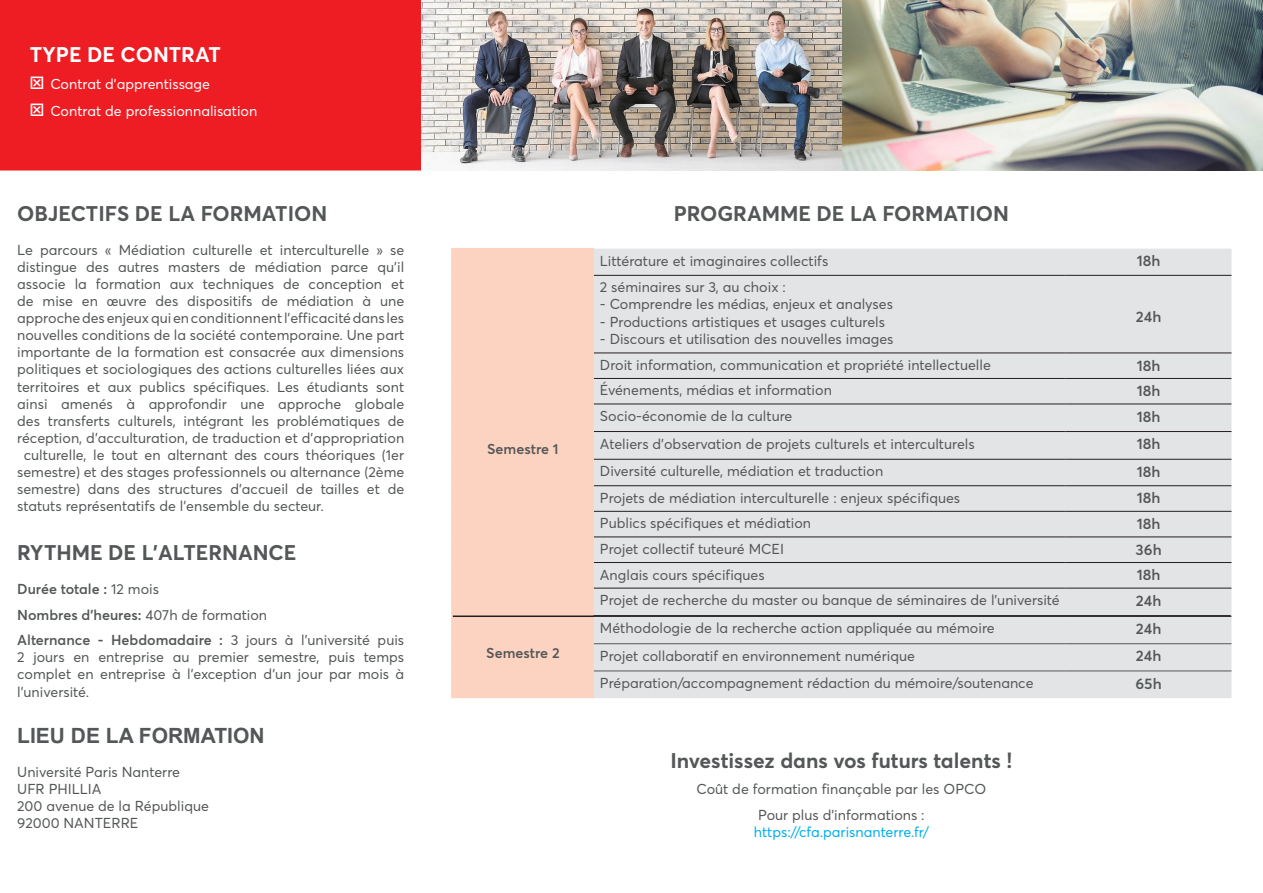
<style>
.page{position:relative;width:1263px;height:893px;background:#fff}
.page>*{position:absolute;margin:0;border:0;box-sizing:border-box;transform-origin:0 0}
.t1{font:700 21px "Averta";color:#545758}
.t2{font:700 21px "Arial";color:#545758}
.t3{font:700 21px "Averta";color:#fff}
.t4{font:600 15px "Averta";color:#545758}
.t5{font:14.25px/17.1px "Averta";color:#545758;text-align:justify}
.t6{font:600 14.25px "Averta";color:#545758}
.t7{font:14.25px "Averta";color:#fff}
.t8{font:14.25px "Averta";color:#00aeef}
.s1{font-size:22.5px}
.s2{font-weight:400}
.s3{font-weight:600}
</style>
<div class="page">
<div style="left:0;top:0;width:421px;height:171px;background:#ee1d23"></div>
<img style="left:421px;top:0;width:842px;height:171px">
<div style="left:453px;top:249px;width:141px;height:449px;background:#fcd2c0"></div>
<div style="left:594px;top:249px;width:637px;height:449px;background:#e3e4e5"></div>
<hr style="left:453px;top:615px;width:141px;height:2px;background:#231f20">
<hr style="left:451px;top:248px;width:143px;height:1px;background:#fcd2c0">
<hr style="left:451px;top:249px;width:2px;height:26px;background:#fcd2c0">
<hr style="left:451px;top:275px;width:2px;height:78px;background:#fcd2c0">
<hr style="left:451px;top:353px;width:2px;height:25px;background:#fcd2c0">
<hr style="left:451px;top:378px;width:2px;height:26px;background:#fcd2c0">
<hr style="left:451px;top:404px;width:2px;height:27px;background:#fcd2c0">
<hr style="left:451px;top:431px;width:2px;height:28px;background:#fcd2c0">
<hr style="left:451px;top:459px;width:2px;height:27px;background:#fcd2c0">
<hr style="left:451px;top:486px;width:2px;height:25px;background:#fcd2c0">
<hr style="left:451px;top:511px;width:2px;height:26px;background:#fcd2c0">
<hr style="left:451px;top:537px;width:2px;height:25px;background:#fcd2c0">
<hr style="left:451px;top:562px;width:2px;height:26px;background:#fcd2c0">
<hr style="left:451px;top:588px;width:2px;height:28px;background:#fcd2c0">
<hr style="left:451px;top:616px;width:2px;height:28px;background:#fcd2c0">
<hr style="left:451px;top:644px;width:2px;height:27px;background:#fcd2c0">
<hr style="left:451px;top:671px;width:2px;height:27px;background:#fcd2c0">
<hr style="left:594px;top:275px;width:472px;height:1px;background:#231f20">
<hr style="left:1066px;top:275px;width:165px;height:1px;background:#231f20">
<hr style="left:594px;top:353px;width:472px;height:1px;background:#231f20">
<hr style="left:1066px;top:353px;width:165px;height:1px;background:#231f20">
<hr style="left:594px;top:378px;width:472px;height:1px;background:#231f20">
<hr style="left:1066px;top:378px;width:165px;height:1px;background:#231f20">
<hr style="left:594px;top:404px;width:472px;height:1px;background:#231f20">
<hr style="left:1066px;top:404px;width:165px;height:1px;background:#231f20">
<hr style="left:594px;top:431px;width:472px;height:1px;background:#231f20">
<hr style="left:1066px;top:431px;width:165px;height:1px;background:#231f20">
<hr style="left:594px;top:459px;width:472px;height:1px;background:#231f20">
<hr style="left:1066px;top:459px;width:165px;height:1px;background:#231f20">
<hr style="left:594px;top:485px;width:472px;height:1px;background:#231f20">
<hr style="left:1066px;top:485px;width:165px;height:1px;background:#231f20">
<hr style="left:594px;top:511px;width:472px;height:1px;background:#231f20">
<hr style="left:1066px;top:511px;width:165px;height:1px;background:#231f20">
<hr style="left:594px;top:537px;width:472px;height:1px;background:#231f20">
<hr style="left:1066px;top:537px;width:165px;height:1px;background:#231f20">
<hr style="left:594px;top:562px;width:472px;height:1px;background:#231f20">
<hr style="left:1066px;top:562px;width:165px;height:1px;background:#231f20">
<hr style="left:594px;top:588px;width:472px;height:1px;background:#231f20">
<hr style="left:1066px;top:588px;width:165px;height:1px;background:#231f20">
<hr style="left:594px;top:643px;width:472px;height:1px;background:#545758">
<hr style="left:1066px;top:643px;width:165px;height:1px;background:#545758">
<hr style="left:594px;top:671px;width:472px;height:1px;background:#545758">
<hr style="left:1066px;top:671px;width:165px;height:1px;background:#545758">
<hr style="left:593px;top:615px;width:638px;height:2px;background:#231f20">
<p class="t3" style="left:30px;top:41px;width:193px">TYPE DE CONTRAT</p>
<p class="t7" style="left:30px;top:75px;width:182px"><span class="s1">☒</span> Contrat d’apprentissage</p>
<p class="t7" style="left:30px;top:102px;width:229px"><span class="s1">☒</span> Contrat de professionnalisation</p>
<p class="t1" style="left:17px;top:200px;width:311px">OBJECTIFS DE LA FORMATION</p>
<p class="t5" style="left:17px;top:241px;width:389px">Le parcours « Médiation culturelle et interculturelle » se</p>
<p class="t5" style="left:17px;top:258px;width:389px">distingue des autres masters de médiation parce qu’il associe la formation aux techniques de conception et de mise en œuvre des dispositifs de médiation à une</p>
<p class="t5" style="left:17px;top:309px;width:389px">approche des enjeux qui en conditionnent l’efficacité dans les</p>
<p class="t5" style="left:17px;top:327px;width:389px">nouvelles conditions de la société contemporaine. Une part importante de la formation est consacrée aux dimensions politiques et sociologiques des actions culturelles liées aux territoires et aux publics spécifiques. Les étudiants sont</p>
<p class="t5" style="left:17px;top:395px;width:388px">ainsi amenés à approfondir une approche globale</p>
<p class="t5" style="left:17px;top:412px;width:389px">des transferts culturels, intégrant les problématiques de</p>
<p class="t5" style="left:17px;top:429px;width:389px">réception, d’acculturation, de traduction et d’appropriation</p>
<p class="t5" style="left:17px;top:446px;width:389px;text-indent:7px">culturelle, le tout en alternant des cours théoriques (1er semestre) et des stages professionnels ou alternance (2ème semestre) dans des structures d’accueil de tailles et de statuts représentatifs de l’ensemble du secteur.</p>
<p class="t1" style="left:17px;top:539px;width:281px">RYTHME DE L’ALTERNANCE</p>
<p class="t6" style="left:17px;top:580px;width:143px">Durée totale : <span class="s2">12 mois</span></p>
<p class="t6" style="left:17px;top:606px;width:251px">Nombres d’heures: <span class="s2">407h de formation</span></p>
<p class="t5" style="left:17px;top:631px;width:388px"><span class="s3">Alternance - Hebdomadaire :</span> 3 jours à l’université puis 2 jours en entreprise au premier semestre, puis temps complet en entreprise à l’exception d’un jour par mois à l’université.</p>
<p class="t2" style="left:17px;top:722px;width:249px">LIEU DE LA FORMATION</p>
<p class="t5" style="left:17px;top:763px;width:164px">Université Paris Nanterre</p>
<p class="t5" style="left:17px;top:780px;width:86px">UFR PHILLIA</p>
<p class="t5" style="left:17px;top:798px;width:193px">200 avenue de la République</p>
<p class="t5" style="left:17px;top:815px;width:123px">92000 NANTERRE</p>
<p class="t6" style="left:487px;top:440px;width:73px">Semestre 1</p>
<p class="t6" style="left:486px;top:644px;width:75px">Semestre 2</p>
<p class="t1" style="left:674px;top:200px;width:337px">PROGRAMME DE LA FORMATION</p>
<p class="t5" style="left:600px;top:252px;width:230px">Littérature et imaginaires collectifs</p>
<p class="t4" style="left:1137px;top:251px;width:25px">18h</p>
<p class="t5" style="left:600px;top:279px;width:187px">2 séminaires sur 3, au choix :</p>
<p class="t5" style="left:600px;top:296px;width:294px">- Comprendre les médias, enjeux et analyses</p>
<p class="t5" style="left:600px;top:313px;width:287px">- Productions artistiques et usages culturels</p>
<p class="t5" style="left:600px;top:330px;width:295px">- Discours et utilisation des nouvelles images</p>
<p class="t4" style="left:1136px;top:307px;width:27px">24h</p>
<p class="t5" style="left:600px;top:356px;width:392px">Droit information, communication et propriété intellectuelle</p>
<p class="t4" style="left:1137px;top:356px;width:25px">18h</p>
<p class="t5" style="left:600px;top:382px;width:234px">Événements, médias et information</p>
<p class="t4" style="left:1137px;top:381px;width:25px">18h</p>
<p class="t5" style="left:600px;top:407px;width:194px">Socio-économie de la culture</p>
<p class="t4" style="left:1137px;top:407px;width:25px">18h</p>
<p class="t5" style="left:600px;top:435px;width:376px">Ateliers d’observation de projets culturels et interculturels</p>
<p class="t4" style="left:1137px;top:434px;width:25px">18h</p>
<p class="t5" style="left:600px;top:463px;width:285px">Diversité culturelle, médiation et traduction</p>
<p class="t4" style="left:1137px;top:462px;width:25px">18h</p>
<p class="t5" style="left:600px;top:489px;width:362px">Projets de médiation interculturelle : enjeux spécifiques</p>
<p class="t4" style="left:1137px;top:489px;width:25px">18h</p>
<p class="t5" style="left:600px;top:515px;width:213px">Publics spécifiques et médiation</p>
<p class="t4" style="left:1137px;top:514px;width:25px">18h</p>
<p class="t5" style="left:600px;top:540px;width:186px">Projet collectif tuteuré MCEI</p>
<p class="t4" style="left:1135px;top:540px;width:28px">36h</p>
<p class="t5" style="left:600px;top:566px;width:166px">Anglais cours spécifiques</p>
<p class="t4" style="left:1137px;top:565px;width:25px">18h</p>
<p class="t5" style="left:600px;top:591px;width:461px">Projet de recherche du master ou banque de séminaires de l’université</p>
<p class="t4" style="left:1136px;top:591px;width:27px">24h</p>
<p class="t5" style="left:600px;top:620px;width:396px">Méthodologie de la recherche action appliquée au mémoire</p>
<p class="t4" style="left:1136px;top:619px;width:27px">24h</p>
<p class="t5" style="left:600px;top:647px;width:317px">Projet collaboratif en environnement numérique</p>
<p class="t4" style="left:1136px;top:647px;width:27px">24h</p>
<p class="t5" style="left:600px;top:674px;width:435px">Préparation/accompagnement rédaction du mémoire/soutenance</p>
<p class="t4" style="left:1135px;top:674px;width:28px">65h</p>
<p class="t1" style="left:670px;top:747px;width:343px">Investissez dans vos futurs talents !</p>
<p class="t5" style="left:696px;top:780px;width:291px">Coût de formation finançable par les OPCO</p>
<p class="t5" style="left:758px;top:806px;width:168px">Pour plus d’informations :</p>
<p class="t8" style="left:754px;top:823px;width:177px">https://cfa.parisnanterre.fr/</p>
</div>
